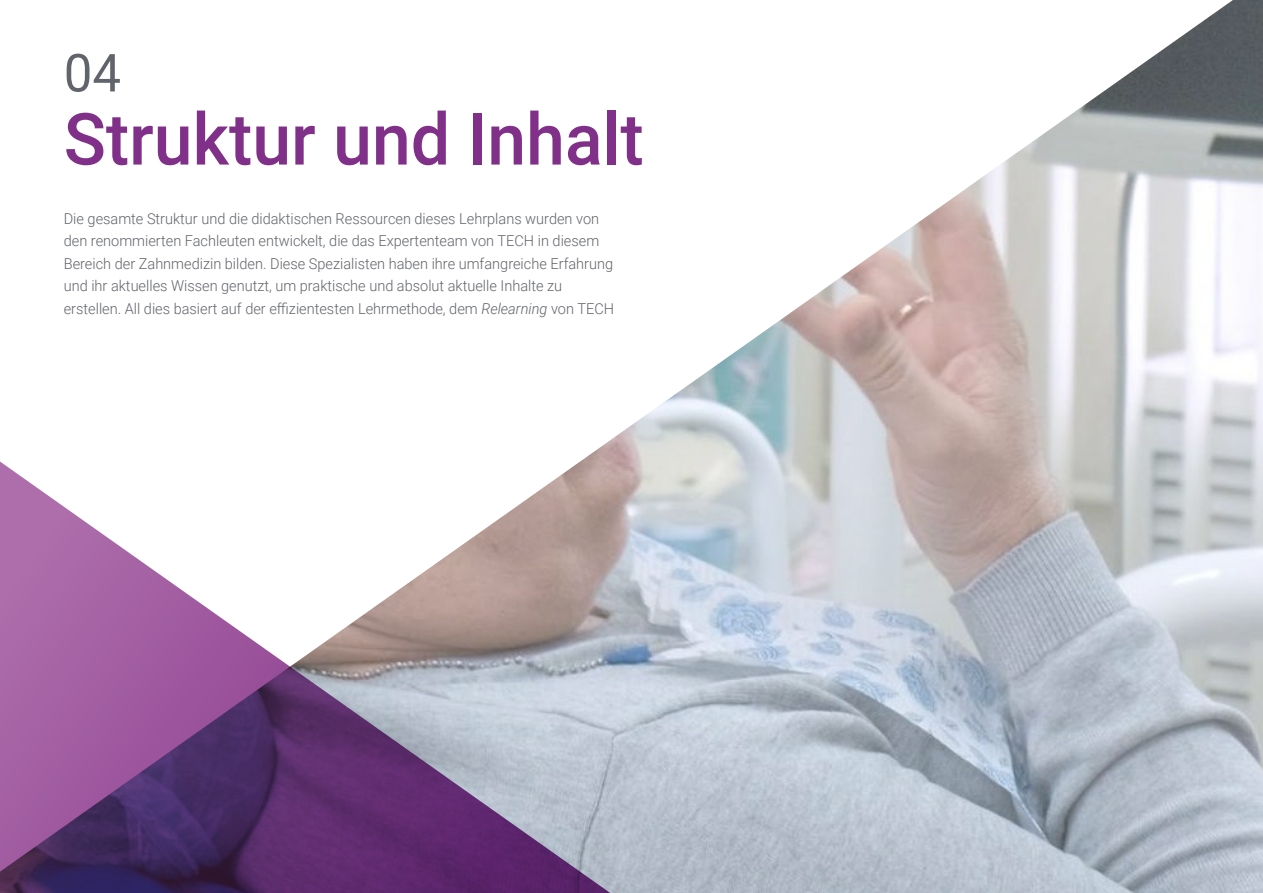
<style>
.page{position:relative;width:1263px;height:893px;background:#fff}
.page>*{position:absolute;margin:0;border:0;box-sizing:border-box;transform-origin:0 0}
.t1{font:500 72px "Roboto";color:#813089}
.t2{font:52.5px "Roboto";color:#61646a}
.t3{font:300 15px/22.5px "Roboto";color:#61646a}
.s1{font-style:italic}
</style>
<div class="page">
<img style="left:602px;top:0;width:661px;height:893px">
<svg style="left:0;top:446px;width:640px;height:447px"></svg>
<h2 class="t2" style="left:64px;top:36px;width:59px">04</h2>
<h1 class="t1" style="left:64px;top:89px;width:581px">Struktur und Inhalt</h1>
<p class="t3" style="left:64px;top:207px;width:552px">Die gesamte Struktur und die didaktischen Ressourcen dieses Lehrplans wurden von den renommierten Fachleuten entwickelt, die das Expertenteam von TECH in diesem Bereich der Zahnmedizin bilden. Diese Spezialisten haben ihre umfangreiche Erfahrung und ihr aktuelles Wissen genutzt, um praktische und absolut aktuelle Inhalte zu erstellen. All dies basiert auf der effizientesten Lehrmethode, dem <span class="s1">Relearning</span> von TECH</p>
</div>
